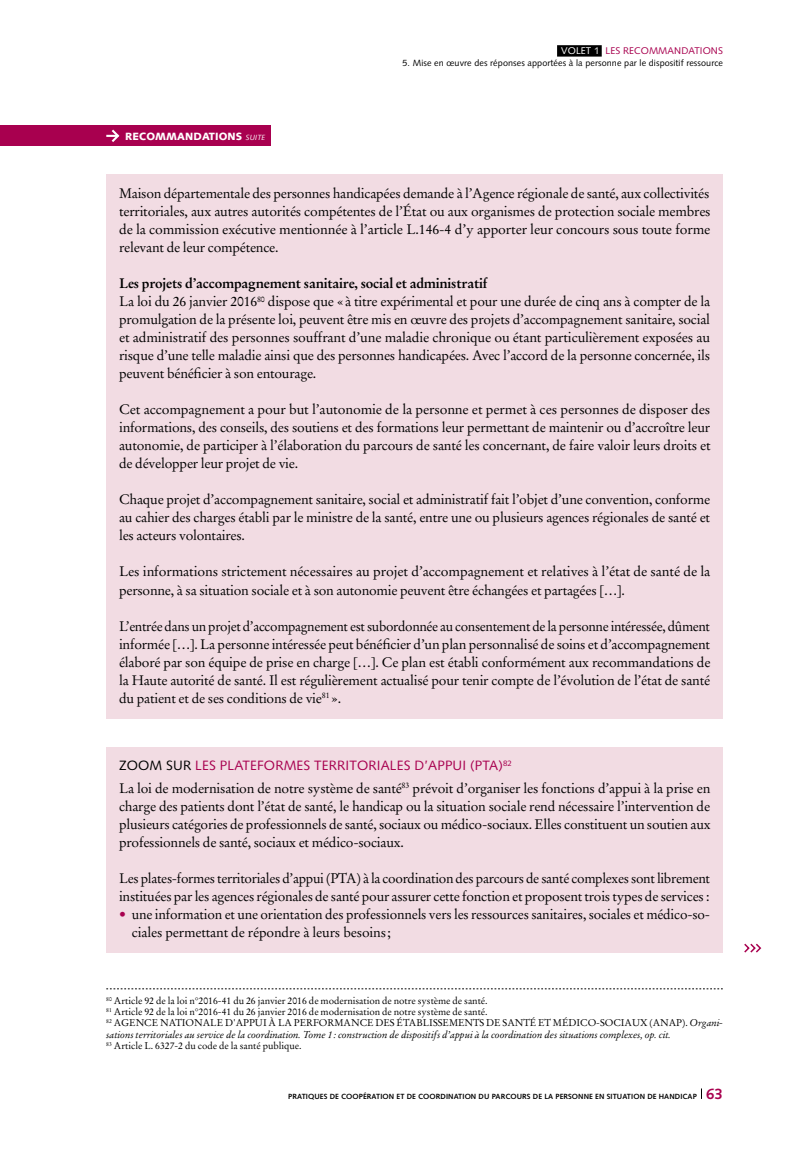
<style>
.page{position:relative;width:808px;height:1149px;background:#fff}
.page>*{position:absolute;margin:0;border:0;box-sizing:border-box;transform-origin:0 0}
.t1{font:13.8px/18px "Stempel Garamond LT Std";letter-spacing:-.015em;color:#000;text-align:justify}
.t2{font:13.5px "Syntax LT Std";letter-spacing:.01em;color:#a8004f}
.t3{font:900 10.5px "Syntax LT Std";letter-spacing:.01em;color:#fff}
.t4{font:9.75px/11.2px "Stempel Garamond LT Std";letter-spacing:-.005em;color:#000}
.t5{font:9.75px "Syntax LT Std";letter-spacing:.01em;color:#a8004f}
.t6{font:9px "Syntax LT Std";letter-spacing:.01em;color:#000}
.t7{font:700 7.5px "Syntax LT Std";letter-spacing:.01em;color:#000}
.s1{font-weight:400;font-style:italic;font-size:7.5px}
.s2{color:#fff}
.s3{font-weight:700}
.s4{color:#000}
.s5{color:#a8004f}
.s6{font-style:italic}
.s7{font-size:15px;color:#a8004f}
</style>
<div class="page">
<div style="left:557px;top:45px;width:45px;height:12px;background:#000"></div>
<div style="left:106px;top:175px;width:617px;height:93px;background:#f2dce3"></div>
<div style="left:106px;top:265px;width:617px;height:39px;background:#f2dce3"></div>
<div style="left:106px;top:283px;width:617px;height:111px;background:#f2dce3"></div>
<div style="left:106px;top:391px;width:617px;height:93px;background:#f2dce3"></div>
<div style="left:106px;top:481px;width:617px;height:75px;background:#f2dce3"></div>
<div style="left:106px;top:553px;width:617px;height:57px;background:#f2dce3"></div>
<div style="left:106px;top:607px;width:617px;height:111px;background:#f2dce3"></div>
<div style="left:106px;top:747px;width:617px;height:30px;background:#f2dce3"></div>
<div style="left:106px;top:769px;width:617px;height:93px;background:#f2dce3"></div>
<div style="left:106px;top:859px;width:617px;height:57px;background:#f2dce3"></div>
<div style="left:106px;top:907px;width:617px;height:45px;background:#f2dce3"></div>
<svg style="left:106px;top:988px;width:617px;height:1px"></svg>
<svg style="left:744px;top:943px;width:18px;height:10px"></svg>
<div style="left:0;top:125px;width:270px;height:21px;background:#a8004f"></div>
<svg style="left:106px;top:129px;width:14px;height:13px"></svg>
<p class="t3" style="left:125px;top:130px;width:142px">RECOMMANDATIONS <span class="s1">SUITE</span></p>
<p class="t5" style="left:561px;top:45px;width:163px"><span class="s2">VOLET 1</span> LES RECOMMANDATIONS</p>
<p class="t6" style="left:402px;top:58px;width:322px">5. Mise en œuvre des réponses apportées à la personne par le dispositif ressource</p>
<p class="t1" style="left:119px;top:184px;width:593px">Maison départementale des personnes handicapées demande à l’Agence régionale de santé, aux collectivités territoriales, aux autres autorités compétentes de l’État ou aux organismes de protection sociale membres de la commission exécutive mentionnée à l’article L.146-4 d’y apporter leur concours sous toute forme relevant de leur compétence.</p>
<p class="t1" style="left:119px;top:274px;width:593px;text-align:left"><span class="s3">Les projets d’accompagnement sanitaire, social et administratif<br></span>La loi du 26 janvier 2016<sup>80</sup> dispose que «à titre expérimental et pour une durée de cinq ans à compter de la promulgation de la présente loi, peuvent être mis en œuvre des projets d’accompagnement sanitaire, social et administratif des personnes souffrant d’une maladie chronique ou étant particulièrement exposées au risque d’une telle maladie ainsi que des personnes handicapées. Avec l’accord de la personne concernée, ils peuvent bénéficier à son entourage.</p>
<p class="t1" style="left:119px;top:400px;width:593px">Cet accompagnement a pour but l’autonomie de la personne et permet à ces personnes de disposer des informations, des conseils, des soutiens et des formations leur permettant de maintenir ou d’accroître leur autonomie, de participer à l’élaboration du parcours de santé les concernant, de faire valoir leurs droits et de développer leur projet de vie.</p>
<p class="t1" style="left:119px;top:490px;width:593px">Chaque projet d’accompagnement sanitaire, social et administratif fait l’objet d’une convention, conforme au cahier des charges établi par le ministre de la santé, entre une ou plusieurs agences régionales de santé et les acteurs volontaires.</p>
<p class="t1" style="left:119px;top:562px;width:593px">Les informations strictement nécessaires au projet d’accompagnement et relatives à l’état de santé de la personne, à sa situation sociale et à son autonomie peuvent être échangées et partagées […].</p>
<p class="t1" style="left:119px;top:616px;width:593px">L’entrée dans un projet d’accompagnement est subordonnée au consentement de la personne intéressée, dûment informée […]. La personne intéressée peut bénéficier d’un plan personnalisé de soins et d’accompagnement élaboré par son équipe de prise en charge […]. Ce plan est établi conformément aux recommandations de la Haute autorité de santé. Il est régulièrement actualisé pour tenir compte de l’évolution de l’état de santé du patient et de ses conditions de vie<sup>81</sup> ».</p>
<p class="t2" style="left:119px;top:757px;width:394px"><span class="s4">ZOOM SUR</span> LES PLATEFORMES TERRITORIALES D’APPUI (PTA)<sup>82</sup></p>
<p class="t1" style="left:119px;top:778px;width:593px">La loi de modernisation de notre système de santé<sup>83</sup> prévoit d’organiser les fonctions d’appui à la prise en charge des patients dont l’état de santé, le handicap ou la situation sociale rend nécessaire l’intervention de plusieurs catégories de professionnels de santé, sociaux ou médico-sociaux. Elles constituent un soutien aux professionnels de santé, sociaux et médico-sociaux.</p>
<p class="t1" style="left:119px;top:868px;width:592px">Les plates-formes territoriales d’appui (PTA) à la coordination des parcours de santé complexes sont librement instituées par les agences régionales de santé pour assurer cette fonction et proposent trois types de services :</p>
<p class="t1" style="left:132px;top:904px;width:580px;text-indent:-13px"><span class="s5">•</span> une information et une orientation des professionnels vers les ressources sanitaires, sociales et médico-so&shy;ciales permettant de répondre à leurs besoins;</p>
<p class="t4" style="left:106px;top:994px;width:618px"><sup>80</sup> Article 92 de la loi n°2016-41 du 26 janvier 2016 de modernisation de notre système de santé.<br><sup>81</sup> Article 92 de la loi n°2016-41 du 26 janvier 2016 de modernisation de notre système de santé.<br><sup>82</sup> AGENCE NATIONALE D'APPUI À LA PERFORMANCE DES ÉTABLISSEMENTS DE SANTÉ ET MÉDICO-SOCIAUX (ANAP). <span class="s6">Organi&shy;sations territoriales au service de la coordination. Tome 1: construction de dispositifs d’appui à la coordination des situations complexes, op. cit.<br></span><sup>83</sup> Article L. 6327-2 du code de la santé publique.</p>
<p class="t7" style="left:288px;top:1091px;width:436px">PRATIQUES DE COOPÉRATION ET DE COORDINATION DU PARCOURS DE LA PERSONNE EN SITUATION DE HANDICAP <span class="s7">63</span></p>
</div>
